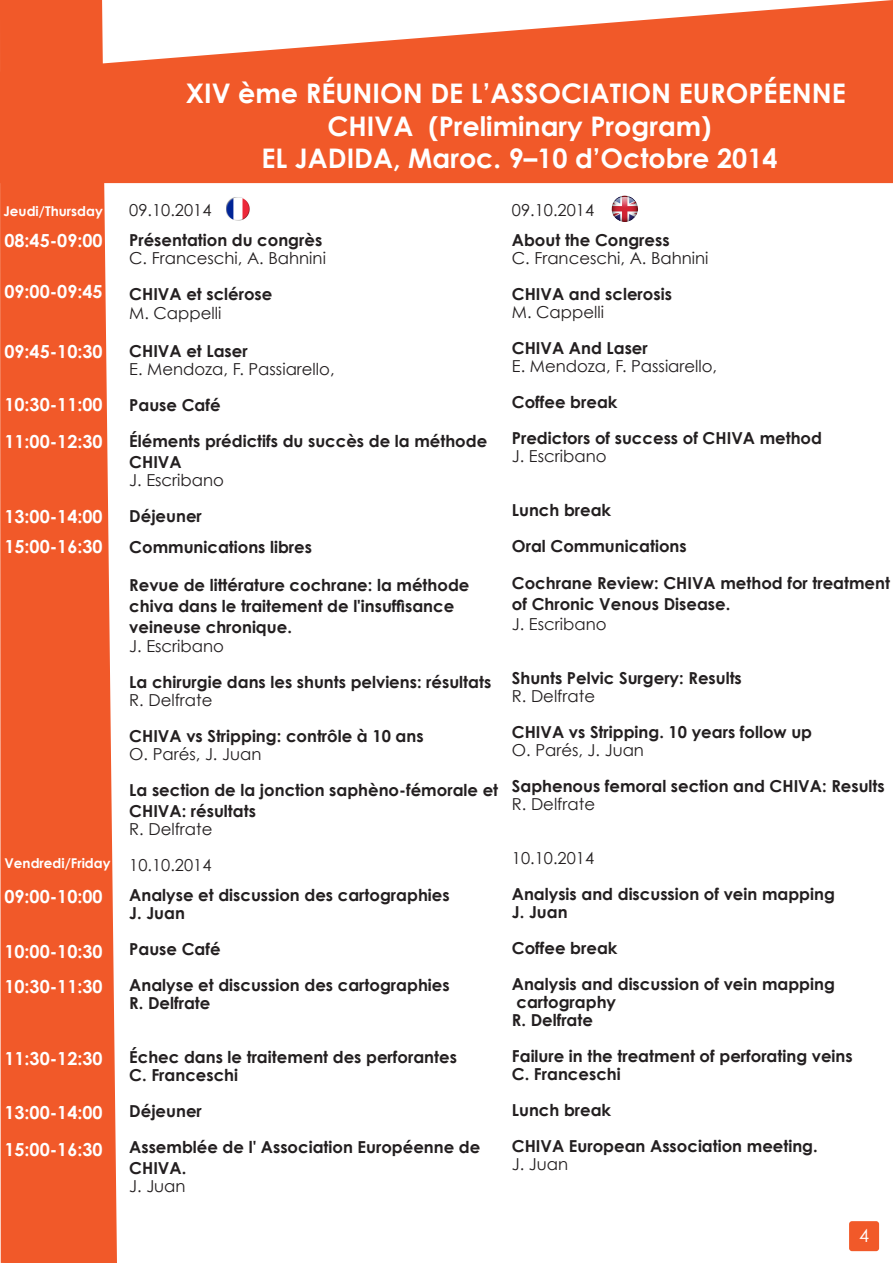
<style>
.page{position:relative;width:893px;height:1263px;background:#fff}
.page>*{position:absolute;margin:0;border:0;box-sizing:border-box;transform-origin:0 0}
.t1{font:700 27px/32.4px "Century Gothic";color:#fff;text-align:center}
.t2{font:700 18px/37.5px "Century Gothic";color:#fff}
.t3{font:18px "Century Gothic";color:#fff}
.t4{font:700 16.5px/36px "Century Gothic";color:#231f20}
.t5{font:16.5px/36px "Century Gothic";color:#231f20}
.t6{font:700 13.5px "Century Gothic";color:#fff}
.s1{font-weight:400}
.s2{font-weight:700}
</style>
<div class="page">
<div style="left:0;top:183px;width:117px;height:1080px;background:#f15929"></div>
<svg style="left:0;top:0;width:893px;height:183px;fill:#f15929"></svg>
<div style="left:849px;top:1221px;width:30px;height:30px;background:#f15929;border-radius:3px"></div>
<img style="left:611px;top:195px;width:27px;height:27px">
<img style="left:226px;top:197px;width:24px;height:24px">
<p class="t6" style="left:4px;top:203px;width:101px">Jeudi/Thursday</p>
<p class="t2" style="left:4px;top:222px;width:100px">08:45-09:00</p>
<p class="t2" style="left:4px;top:273px;width:100px">09:00-09:45</p>
<p class="t2" style="left:4px;top:333px;width:100px">09:45-10:30</p>
<p class="t2" style="left:4px;top:385px;width:100px">10:30-11:00<br>11:00-12:30</p>
<p class="t2" style="left:4px;top:498px;width:100px">13:00-14:00</p>
<p class="t2" style="left:4px;top:528px;width:100px">15:00-16:30</p>
<p class="t6" style="left:4px;top:855px;width:108px">Vendredi/Friday</p>
<p class="t2" style="left:4px;top:877px;width:100px">09:00-10:00</p>
<p class="t2" style="left:4px;top:933px;width:100px">10:00-10:30</p>
<p class="t2" style="left:4px;top:967px;width:100px">10:30-11:30</p>
<p class="t2" style="left:4px;top:1039px;width:100px">11:30-12:30</p>
<p class="t2" style="left:4px;top:1093px;width:100px">13:00-14:00<br>15:00-16:30</p>
<p class="t1" style="left:186px;top:77px;width:661px">XIV ème RÉUNION DE L’ASSOCIATION EUROPÉENNE<br>CHIVA (Preliminary Program)<br>EL JADIDA, Maroc. 9–10 d’Octobre 2014</p>
<p class="t4" style="left:129px;top:194px;width:195px;line-height:30px"><span class="s1">09.10.2014<br></span>Présentation du congrès</p>
<p class="t5" style="left:129px;top:240px;width:198px">C. Franceschi, A. Bahnini<br><span class="s2">CHIVA et sclérose</span></p>
<p class="t5" style="left:129px;top:295px;width:94px">M. Cappelli</p>
<p class="t5" style="left:129px;top:342px;width:207px;line-height:18px"><span class="s2">CHIVA et Laser<br></span>E. Mendoza, F. Passiarello,</p>
<p class="t4" style="left:129px;top:386px;width:360px">Pause Café<br>Éléments prédictifs du succès de la méthode</p>
<p class="t5" style="left:129px;top:453px;width:96px;line-height:18px"><span class="s2">CHIVA<br></span>J. Escribano</p>
<p class="t4" style="left:129px;top:500px;width:184px;line-height:31.5px">Déjeuner<br>Communications libres</p>
<p class="t4" style="left:129px;top:574px;width:342px;line-height:21px">Revue de littérature cochrane: la méthode chiva dans le traitement de l'insuffisance veineuse chronique.</p>
<p class="t4" style="left:129px;top:628px;width:363px"><span class="s1">J. Escribano<br></span>La chirurgie dans les shunts pelviens: résultats</p>
<p class="t4" style="left:129px;top:682px;width:296px"><span class="s1">R. Delfrate<br></span>CHIVA vs Stripping: contrôle à 10 ans</p>
<p class="t4" style="left:129px;top:736px;width:370px"><span class="s1">O. Parés, J. Juan<br></span>La section de la jonction saphèno-fémorale et</p>
<p class="t4" style="left:129px;top:802px;width:128px;line-height:18px">CHIVA: résultats<br><span class="s1">R. Delfrate</span></p>
<p class="t4" style="left:129px;top:850px;width:322px;line-height:30px"><span class="s1">10.10.2014<br></span>Analyse et discussion des cartographies</p>
<p class="t4" style="left:129px;top:895px;width:322px">J. Juan<br>Pause Café<br>Analyse et discussion des cartographies</p>
<p class="t4" style="left:129px;top:985px;width:83px">R. Delfrate</p>
<p class="t4" style="left:129px;top:1048px;width:329px;line-height:18px">Échec dans le traitement des perforantes<br>C. Franceschi</p>
<p class="t4" style="left:129px;top:1093px;width:353px">Déjeuner<br>Assemblée de l' Association Européenne de</p>
<p class="t4" style="left:129px;top:1159px;width:59px;line-height:18px">CHIVA.<br><span class="s1">J. Juan</span></p>
<p class="t4" style="left:512px;top:194px;width:159px;line-height:30px"><span class="s1">09.10.2014<br></span>About the Congress</p>
<p class="t5" style="left:512px;top:240px;width:198px">C. Franceschi, A. Bahnini<br><span class="s2">CHIVA and sclerosis</span></p>
<p class="t4" style="left:512px;top:293px;width:137px"><span class="s1">M. Cappelli<br></span>CHIVA And Laser</p>
<p class="t4" style="left:512px;top:347px;width:312px"><span class="s1">E. Mendoza, F. Passiarello,<br></span>Coffee break<br>Predictors of success of CHIVA method</p>
<p class="t5" style="left:512px;top:438px;width:96px">J. Escribano</p>
<p class="t4" style="left:512px;top:491px;width:176px">Lunch break<br>Oral Communications</p>
<p class="t4" style="left:512px;top:572px;width:380px;line-height:21px">Cochrane Review: CHIVA method for treatment of Chronic Venous Disease.</p>
<p class="t5" style="left:512px;top:606px;width:96px">J. Escribano</p>
<p class="t4" style="left:512px;top:668px;width:232px;line-height:18px">Shunts Pelvic Surgery: Results<br><span class="s1">R. Delfrate</span></p>
<p class="t4" style="left:512px;top:722px;width:302px;line-height:18px">CHIVA vs Stripping. 10 years follow up<br><span class="s1">O. Parés, J. Juan</span></p>
<p class="t4" style="left:512px;top:776px;width:374px;line-height:18px">Saphenous femoral section and CHIVA: Results<br><span class="s1">R. Delfrate</span></p>
<p class="t4" style="left:512px;top:839px;width:325px"><span class="s1">10.10.2014<br></span>Analysis and discussion of vein mapping</p>
<p class="t4" style="left:512px;top:893px;width:325px">J. Juan<br>Coffee break<br>Analysis and discussion of vein mapping</p>
<p class="t4" style="left:512px;top:992px;width:106px;line-height:18px">cartography<br>R. Delfrate</p>
<p class="t4" style="left:512px;top:1046px;width:342px;line-height:18px">Failure in the treatment of perforating veins<br>C. Franceschi</p>
<p class="t4" style="left:512px;top:1091px;width:307px">Lunch break<br>CHIVA European Association meeting.</p>
<p class="t5" style="left:512px;top:1146px;width:58px">J. Juan</p>
<p class="t3" style="left:859px;top:1224px;width:11px">4</p>
</div>
